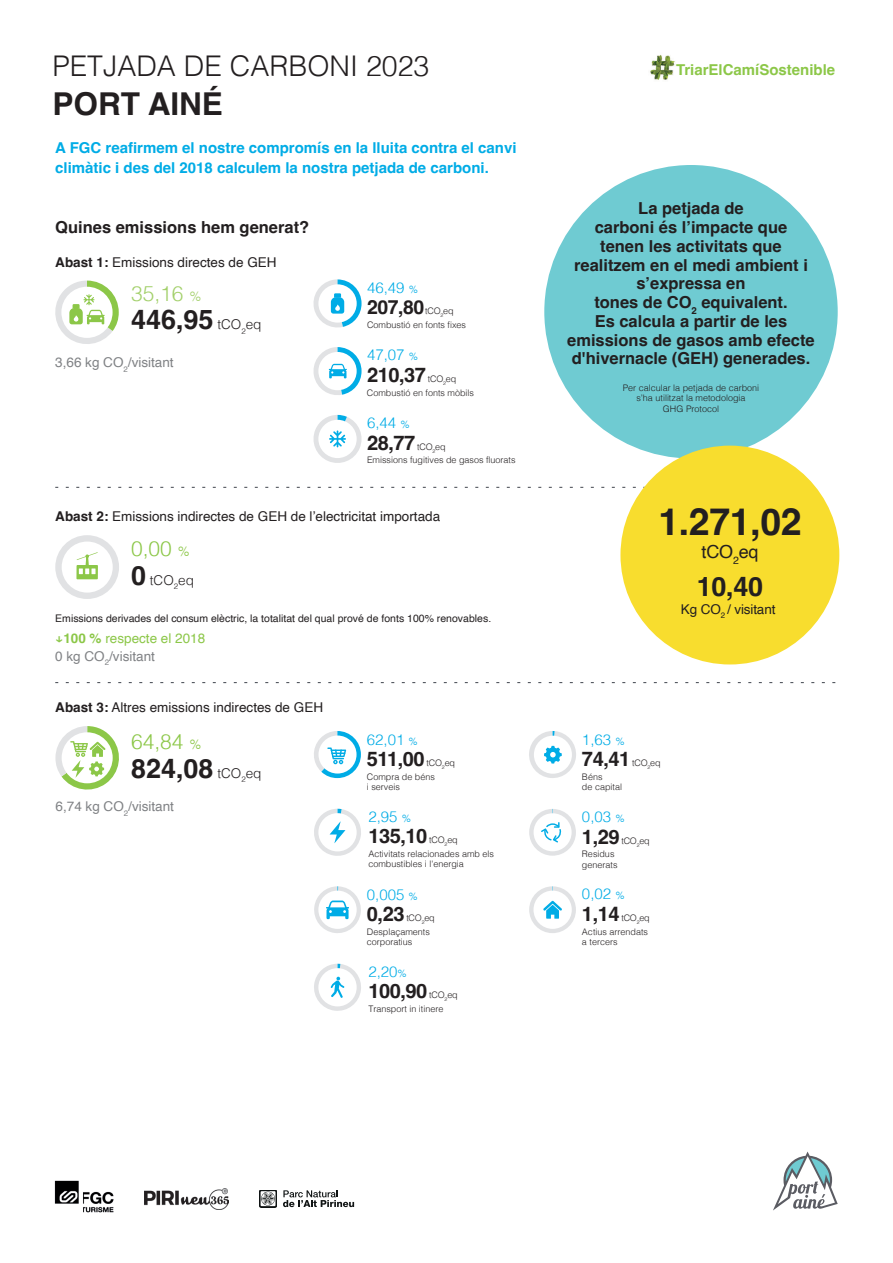
<style>
.page{position:relative;width:893px;height:1263px;background:#fff}
.page>*{position:absolute;margin:0;border:0;box-sizing:border-box;transform-origin:0 0}
.t1{font:700 37.5px "Helvetica";color:#231f20}
.t2{font:700 31.5px "Helvetica";color:#231f20}
.t3{font:300 28.5px "Helvetica";color:#231f20}
.t4{font:700 27px "Helvetica";color:#231f20}
.t5{font:300 21px "Helvetica";color:#8cc748}
.t6{font:300 21px "Helvetica";color:#a3d06b}
.t7{font:700 20.1px "Helvetica";letter-spacing:-.025em;color:#231f20}
.t8{font:700 19.5px "Helvetica";color:#231f20}
.t9{font:18px "Helvetica";color:#231f20}
.t10{font:700 16.5px/18.8px "Helvetica";color:#231f20;text-align:center}
.t11{font:700 15px/19.5px "Helvetica";color:#00ace6}
.t12{font:300 15px "Helvetica";color:#00ace6}
.t13{font:700 15px "Helvetica";color:#8cc748}
.t14{font:13.5px "Helvetica";color:#231f20}
.t15{font:13.5px "Helvetica";color:#808285}
.t16{font:13.5px/18px "Helvetica";color:#8cc748}
.t17{font:300 13.5px "Helvetica";color:#231f20}
.t18{font:10.5px "Helvetica";color:#231f20}
.t19{font:300 9px/13.8px "Helvetica";color:#231f20}
.s1{font-weight:700}
.s2{font-size:13.5px}
.s3{font-weight:300;font-size:13.5px}
.s4{font-size:10.5px}
.s5{font-weight:300;font-size:9px}
.s6{font-weight:700;font-size:27px}
.s7{font-family:"Montserrat";font-weight:600}
.s8{color:#808285}
</style>
<div class="page">
<div style="left:529px;top:809px;width:47px;height:47px;background:#e1e2e4;border-radius:23px"></div>
<div style="left:529px;top:886px;width:47px;height:47px;background:#e1e2e4;border-radius:23px"></div>
<svg style="left:55px;top:487px;width:589px;height:1px"></svg>
<div style="left:544px;top:165px;width:294px;height:293px;background:#6fcbd2;border-radius:50%"></div>
<div style="left:55px;top:535px;width:64px;height:64px;background:#e1e2e4;border-radius:32px"></div>
<div style="left:62px;top:541px;width:51px;height:52px;background:#fff;border-radius:50%"></div>
<svg style="left:76px;top:552px;width:22px;height:27px"></svg>
<svg style="left:55px;top:682px;width:781px;height:1px"></svg>
<div style="left:620px;top:446px;width:219px;height:218px;background:#f8dd2e;border-radius:50%"></div>
<svg style="left:313px;top:347px;width:49px;height:48px"></svg>
<svg style="left:313px;top:415px;width:49px;height:48px"></svg>
<svg style="left:313px;top:279px;width:49px;height:49px"></svg>
<svg style="left:314px;top:809px;width:47px;height:47px"></svg>
<div style="left:534px;top:813px;width:38px;height:38px;background:#fff;border-radius:50%"></div>
<svg style="left:541px;top:809px;width:20px;height:33px"></svg>
<svg style="left:314px;top:964px;width:47px;height:47px"></svg>
<div style="left:533px;top:890px;width:39px;height:39px;background:#fff;border-radius:50%"></div>
<svg style="left:543px;top:886px;width:19px;height:33px"></svg>
<svg style="left:55px;top:281px;width:64px;height:63px"></svg>
<svg style="left:314px;top:731px;width:47px;height:47px"></svg>
<svg style="left:314px;top:886px;width:47px;height:47px"></svg>
<svg style="left:55px;top:726px;width:64px;height:64px"></svg>
<svg style="left:529px;top:731px;width:47px;height:47px"></svg>
<svg style="left:773px;top:1151px;width:65px;height:59px"></svg>
<img style="left:145px;top:1189px;width:84px;height:21px">
<img style="left:54px;top:1180px;width:60px;height:33px">
<svg style="left:283px;top:1190px;width:71px;height:17px"></svg>
<svg style="left:260px;top:1190px;width:16px;height:17px"></svg>
<img style="left:650px;top:55px;width:25px;height:25px">
<h3 class="t3" style="left:52px;top:42px;width:378px">PETJADA DE CARBONI 2023</h3>
<h2 class="t2" style="left:53px;top:85px;width:172px">PORT AINÉ</h2>
<h3 class="t11" style="left:55px;top:140px;width:463px">A FGC reafirmem el nostre compromís en la lluita contra el canvi climàtic i des del 2018 calculem la nostra petjada de carboni.</h3>
<h3 class="t10" style="left:55px;top:220px;width:255px">Quines emissions hem generat?</h3>
<h3 class="t14" style="left:55px;top:251px;width:223px"><span class="s1">Abast 1:</span> Emissions directes de GEH</h3>
<h3 class="t6" style="left:131px;top:275px;width:72px">35,16 <span class="s2">%</span></h3>
<h3 class="t4" style="left:131px;top:303px;width:132px">446,95 <span class="s3">tCO</span><sub>2</sub><span class="s3">eq</span></h3>
<h3 class="t15" style="left:55px;top:352px;width:120px">3,66 kg CO<sub>2</sub>/visitant</h3>
<h3 class="t12" style="left:367px;top:275px;width:53px">46,49 <span class="s4">%</span></h3>
<h3 class="t8" style="left:367px;top:295px;width:88px">207,80<span class="s5">tCO</span><sub>2</sub><span class="s5">eq</span></h3>
<p class="t19" style="left:367px;top:317px;width:101px">Combustió en fonts fixes</p>
<h3 class="t12" style="left:367px;top:342px;width:53px">47,07 <span class="s4">%</span></h3>
<h3 class="t7" style="left:367px;top:362px;width:61px">210,37</h3>
<p class="t19" style="left:367px;top:371px;width:109px;text-indent:61px">tCO<sub>2</sub>eq<br>Combustió en fonts mòbils</p>
<h3 class="t12" style="left:367px;top:410px;width:44px">6,44 <span class="s4">%</span></h3>
<h3 class="t7" style="left:367px;top:430px;width:50px">28,77</h3>
<p class="t19" style="left:367px;top:439px;width:150px;text-indent:50px">tCO<sub>2</sub>eq<br>Emissions fugitives de gasos fluorats</p>
<h3 class="t14" style="left:55px;top:506px;width:386px"><span class="s1">Abast 2:</span> Emissions indirectes de GEH de l’electricitat importada</h3>
<h3 class="t5" style="left:131px;top:531px;width:60px">0,00 <span class="s2">%</span></h3>
<h3 class="t17" style="left:131px;top:569px;width:64px"><span class="s6">0</span> tCO<sub>2</sub>eq</h3>
<p class="t18" style="left:55px;top:610px;width:437px">Emissions derivades del consum elèctric, la totalitat del qual prové de fonts 100% renovables.</p>
<h3 class="t16" style="left:55px;top:629px;width:151px"><span class="s7">↓</span><span class="s1">100 %</span> respecte el 2018<br><span class="s8">0 kg CO</span><sub>2</sub><span class="s8">/visitant</span></h3>
<h3 class="t14" style="left:55px;top:696px;width:269px"><span class="s1">Abast 3:</span> Altres emissions indirectes de GEH</h3>
<h3 class="t5" style="left:131px;top:724px;width:72px">64,84 <span class="s2">%</span></h3>
<h3 class="t4" style="left:131px;top:751px;width:132px">824,08 <span class="s3">tCO</span><sub>2</sub><span class="s3">eq</span></h3>
<h3 class="t15" style="left:56px;top:796px;width:120px">6,74 kg CO<sub>2</sub>/visitant</h3>
<h3 class="t12" style="left:367px;top:726px;width:53px">62,01 <span class="s4">%</span></h3>
<h3 class="t7" style="left:367px;top:746px;width:59px">511,00</h3>
<p class="t19" style="left:367px;top:755px;width:90px;text-indent:60px">tCO<sub>2</sub>eq<br>Compra de béns</p>
<p class="t19" style="left:367px;top:779px;width:35px">i serveis</p>
<h3 class="t12" style="left:368px;top:804px;width:44px">2,95 <span class="s4">%</span></h3>
<h3 class="t7" style="left:368px;top:824px;width:61px">135,10</h3>
<p class="t19" style="left:368px;top:832px;width:127px;text-indent:61px">tCO<sub>2</sub>eq<br>Activitats relacionades amb els</p>
<p class="t19" style="left:368px;top:857px;width:97px">combustibles i l'energia</p>
<h3 class="t12" style="left:367px;top:881px;width:53px">0,005 <span class="s4">%</span></h3>
<h3 class="t7" style="left:367px;top:901px;width:39px">0,23</h3>
<p class="t19" style="left:367px;top:910px;width:69px;text-indent:39px">tCO<sub>2</sub>eq<br>Desplaçaments</p>
<p class="t19" style="left:367px;top:934px;width:47px">corporatius</p>
<h3 class="t12" style="left:368px;top:959px;width:40px">2,20<span class="s4">%</span></h3>
<h3 class="t7" style="left:368px;top:979px;width:61px">100,90</h3>
<p class="t19" style="left:368px;top:987px;width:91px;text-indent:61px">tCO<sub>2</sub>eq<br>Transport in itinere</p>
<h3 class="t13" style="left:676px;top:61px;width:161px">TriarElCamíSostenible</h3>
<h3 class="t10" style="left:567px;top:201px;width:249px">La petjada de<br>carboni és l’impacte que<br>tenen les activitats que realitzem en el medi ambient i s’expressa en<br>tones de CO<sub>2</sub> equivalent.<br>Es calcula a partir de les emissions de gasos amb efecte d'hivernacle (GEH) generades.</h3>
<p class="t19" style="left:623px;top:381px;width:138px;line-height:10.8px;text-align:center">Per calcular la petjada de carboni s’ha utilitzat la metodologia<br>GHG Protocol</p>
<h1 class="t1" style="left:658px;top:499px;width:145px">1.271,02</h1>
<h3 class="t9" style="left:701px;top:538px;width:59px">tCO<sub>2</sub>eq</h3>
<h3 class="t4" style="left:697px;top:570px;width:68px">10,40</h3>
<h3 class="t14" style="left:681px;top:599px;width:96px">Kg CO<sub>2</sub> / visitant</h3>
<h3 class="t12" style="left:582px;top:727px;width:44px">1,63 <span class="s4">%</span></h3>
<h3 class="t7" style="left:582px;top:747px;width:50px">74,41</h3>
<p class="t19" style="left:632px;top:755px;width:30px">tCO<sub>2</sub>eq</p>
<p class="t19" style="left:582px;top:771px;width:42px;line-height:10.5px">Béns<br>de capital</p>
<h3 class="t12" style="left:582px;top:804px;width:44px">0,03 <span class="s4">%</span></h3>
<h3 class="t7" style="left:582px;top:824px;width:39px">1,29</h3>
<p class="t19" style="left:621px;top:833px;width:30px">tCO<sub>2</sub>eq</p>
<p class="t19" style="left:582px;top:848px;width:37px;line-height:10.5px">Residus generats</p>
<h3 class="t12" style="left:582px;top:881px;width:44px">0,02 <span class="s4">%</span></h3>
<h3 class="t7" style="left:582px;top:901px;width:39px">1,14</h3>
<p class="t19" style="left:582px;top:910px;width:69px;text-align:right">tCO<sub>2</sub>eq<br>Actius arrendats</p>
<p class="t19" style="left:582px;top:934px;width:37px">a tercers</p>
</div>
